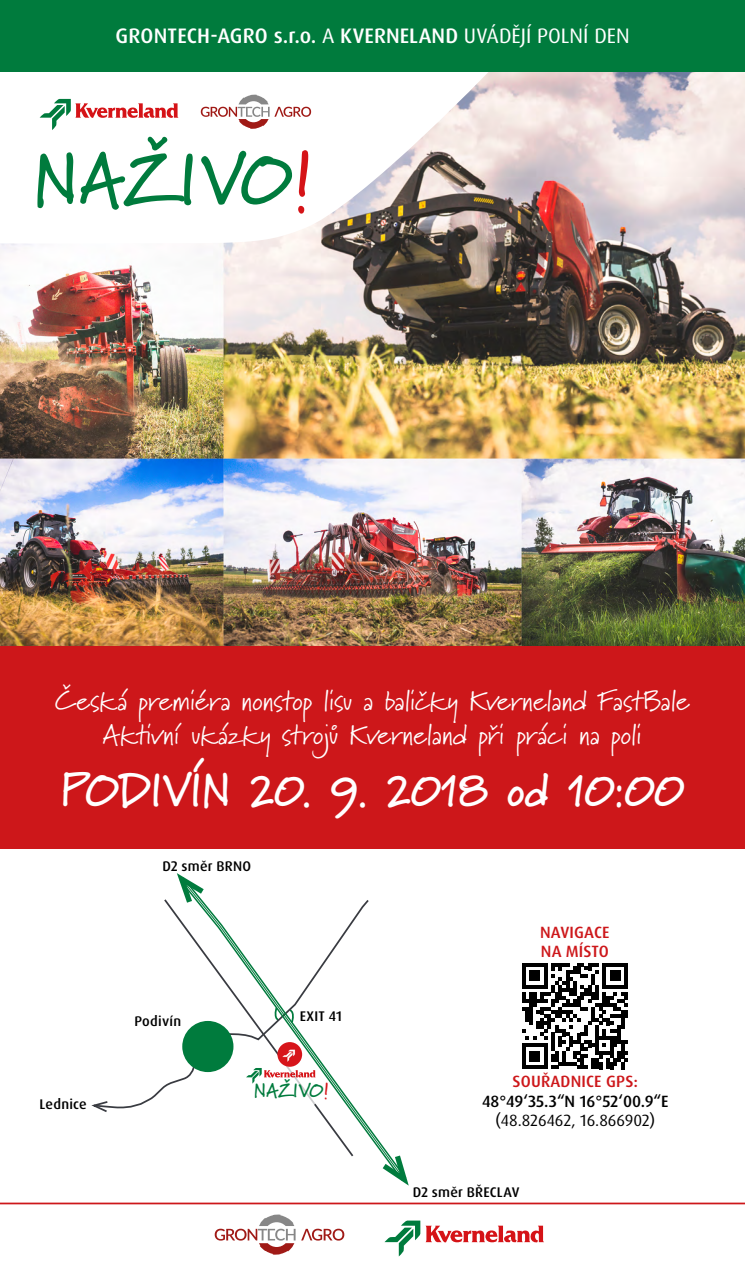
<style>
.page{position:relative;width:745px;height:1265px;background:#fff}
.page>*{position:absolute;margin:0;border:0;box-sizing:border-box;transform-origin:0 0}
.t1{font:700 73.5px "Marydale";letter-spacing:.01em;color:#007b3d}
.t2{font:700 47.25px "Marydale";letter-spacing:-.005em;color:#fff}
.t3{font:28px/33.6px "Marydale";letter-spacing:-.01em;color:#fff;text-align:center}
.t4{font:500 21px "Dax Pro";letter-spacing:.005em;color:#fff}
.t5{font:700 19.6px "Marydale";letter-spacing:.01em;color:#007b3d}
.t6{font:500 16.28px/19.6px "Dax Pro";letter-spacing:.01em;color:#cd171a}
.t7{font:500 16.28px "Dax Pro";letter-spacing:-.005em;color:#000}
.t8{font:16.28px "Dax Pro";color:#000}
.t9{font:500 14px "Dax Pro";letter-spacing:.015em;color:#000}
.s1{font-weight:400}
.s2{color:#d51317}
</style>
<div class="page">
<svg style="left:384px;top:1221px;width:159px;height:35px"></svg>
<svg style="left:301px;top:1229px;width:43px;height:12px"></svg>
<svg style="left:214px;top:1214px;width:81px;height:41px"></svg>
<hr style="left:0;top:1203px;width:744px;height:1px;background:#cd171a">
<svg style="left:91px;top:1101px;width:18px;height:11px"></svg>
<svg style="left:178px;top:900px;width:208px;height:257px"></svg>
<svg style="left:177px;top:873px;width:32px;height:35px"></svg>
<svg style="left:376px;top:1150px;width:33px;height:36px"></svg>
<svg style="left:522px;top:963px;width:105px;height:106px"></svg>
<img style="left:0;top:72px;width:744px;height:574px">
<svg style="left:0;top:72px;width:503px;height:175px"></svg>
<svg style="left:40px;top:99px;width:138px;height:31px"></svg>
<div style="left:0;top:0;width:744px;height:72px;background:#007b3d"></div>
<svg style="left:201px;top:95px;width:110px;height:34px"></svg>
<div style="left:0;top:646px;width:744px;height:202px;background:#cd171a"></div>
<img style="left:277px;top:1042px;width:25px;height:25px;border-radius:12px">
<svg style="left:246px;top:1059px;width:73px;height:47px"></svg>
<p class="t4" style="left:115px;top:22px;width:515px">GRONTECH-AGRO s.r.o. <span class="s1">A</span> KVERNELAND <span class="s1">UVÁDĚJÍ POLNÍ DEN</span></p>
<h1 class="t1" style="left:34px;top:136px;width:280px">NAŽIVO<span class="s2">!</span></h1>
<p class="t3" style="left:55px;top:684px;width:635px">Česká premiéra nonstop lisu a baličky Kverneland FastBale<br>Aktivní ukázky strojů Kverneland při práci na poli</p>
<h2 class="t2" style="left:61px;top:762px;width:625px">PODIVÍN 20. 9. 2018 od 10:00</h2>
<p class="t9" style="left:162px;top:857px;width:90px">D2 směr BRNO</p>
<p class="t9" style="left:40px;top:1095px;width:49px">Lednice</p>
<p class="t9" style="left:134px;top:1012px;width:48px">Podivín</p>
<p class="t9" style="left:299px;top:1007px;width:44px">EXIT 41</p>
<p class="t5" style="left:254px;top:1079px;width:76px">NAŽIVO<span class="s2">!</span></p>
<p class="t6" style="left:540px;top:922px;width:71px">NAVIGACE<br>NA MÍSTO</p>
<p class="t6" style="left:512px;top:1072px;width:127px">SOUŘADNICE GPS:</p>
<p class="t7" style="left:481px;top:1091px;width:188px">48°49‘35.3“N 16°52‘00.9“E</p>
<p class="t8" style="left:495px;top:1110px;width:161px">(48.826462, 16.866902)</p>
<p class="t9" style="left:412px;top:1183px;width:108px">D2 směr BŘECLAV</p>
</div>
